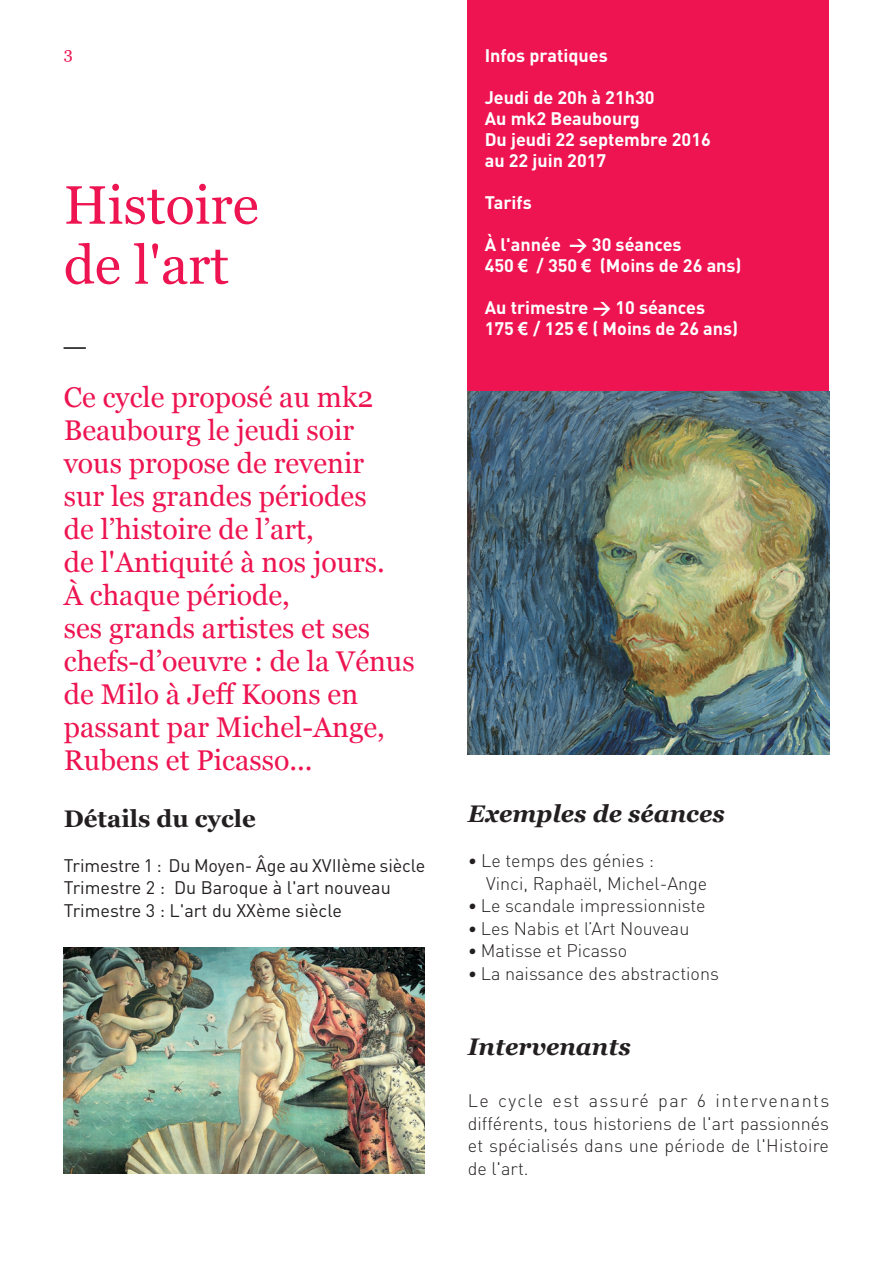
<style>
.page{position:relative;width:893px;height:1263px;background:#fff}
.page>*{position:absolute;margin:0;border:0;box-sizing:border-box;transform-origin:0 0}
.t1{font:54px/60px "Georgia";color:#ed1451}
.t2{font:34.5px "Georgia";color:#231f20}
.t3{font:28.5px/33px "Georgia";color:#ed1451}
.t4{font:italic 700 24px "Georgia";color:#231f20}
.t5{font:700 24px "Georgia";color:#231f20}
.t6{font:300 18px/22.5px "DIN";color:#231f20}
.t7{font:700 18px/21px "DIN";color:#fff}
.t8{font:18px/22.5px "DIN";letter-spacing:-.005em;color:#231f20}
.t9{font:16.5px "Georgia";color:#ed1451}
.s1{font-family:"Arial"}
.s2{font-family:"Calibri";font-weight:400;font-style:italic}
</style>
<div class="page">
<div style="left:468px;top:0;width:361px;height:391px;background:#ed1451"></div>
<img style="left:468px;top:391px;width:361px;height:364px">
<img style="left:63px;top:947px;width:361px;height:227px">
<p class="t9" style="left:64px;top:42px;width:11px">3</p>
<p class="t7" style="left:485px;top:44px;width:124px">Infos pratiques</p>
<p class="t7" style="left:485px;top:86px;width:228px">Jeudi de 20h à 21h30<br>Au mk2 Beaubourg<br>Du jeudi 22 septembre 2016 au 22 juin 2017</p>
<p class="t7" style="left:485px;top:191px;width:49px">Tarifs</p>
<p class="t7" style="left:485px;top:233px;width:258px">À l'année &gt; 30 séances<br>450 <span class="s1">€</span> / 350 <span class="s1">€</span> (Moins de 26 ans)</p>
<p class="t7" style="left:485px;top:296px;width:255px">Au trimestre &gt; 10 séances<br>175 <span class="s1">€</span> / 125 <span class="s1">€</span> ( Moins de 26 ans)</p>
<h1 class="t1" style="left:64px;top:173px;width:196px">Histoire de l'art</h1>
<h2 class="t2" style="left:64px;top:307px;width:24px">_</h2>
<p class="t3" style="left:64px;top:379px;width:352px">Ce cycle proposé au mk2<br>Beaubourg le jeudi soir vous propose de revenir<br>sur les grandes périodes<br>de l’histoire de l’art,<br>de l'Antiquité à nos jours.<br>À chaque période,<br>ses grands artistes et ses chefs-d’oeuvre : de la Vénus de Milo à Jeff Koons en passant par Michel-Ange,<br>Rubens et Picasso...</p>
<h3 class="t5" style="left:64px;top:800px;width:193px">Détails du cycle</h3>
<p class="t8" style="left:64px;top:854px;width:363px">Trimestre 1 : Du Moyen- Âge au XVIIème siècle<br>Trimestre 2 : Du Baroque à l'art nouveau<br>Trimestre 3 : L'art du XXème siècle</p>
<h3 class="t4" style="left:468px;top:796px;width:259px">Exemples de séances</h3>
<p class="t6" style="left:486px;top:849px;width:223px;text-indent:-18px"><span class="s2">•</span> Le temps des génies :<br>Vinci, Raphaël, Michel-Ange</p>
<p class="t6" style="left:468px;top:894px;width:239px"><span class="s2">•</span> Le scandale impressionniste</p>
<p class="t6" style="left:468px;top:917px;width:223px"><span class="s2">•</span> Les Nabis et l’Art Nouveau</p>
<p class="t6" style="left:468px;top:939px;width:161px"><span class="s2">•</span> Matisse et Picasso</p>
<p class="t6" style="left:468px;top:962px;width:253px"><span class="s2">•</span> La naissance des abstractions</p>
<h3 class="t4" style="left:468px;top:1028px;width:165px">Intervenants</h3>
<p class="t6" style="left:468px;top:1089px;width:363px;text-align:justify">Le cycle est assuré par 6 intervenants différents, tous historiens de l'art passionnés et spécialisés dans une période de l'Histoire de l'art.</p>
</div>
